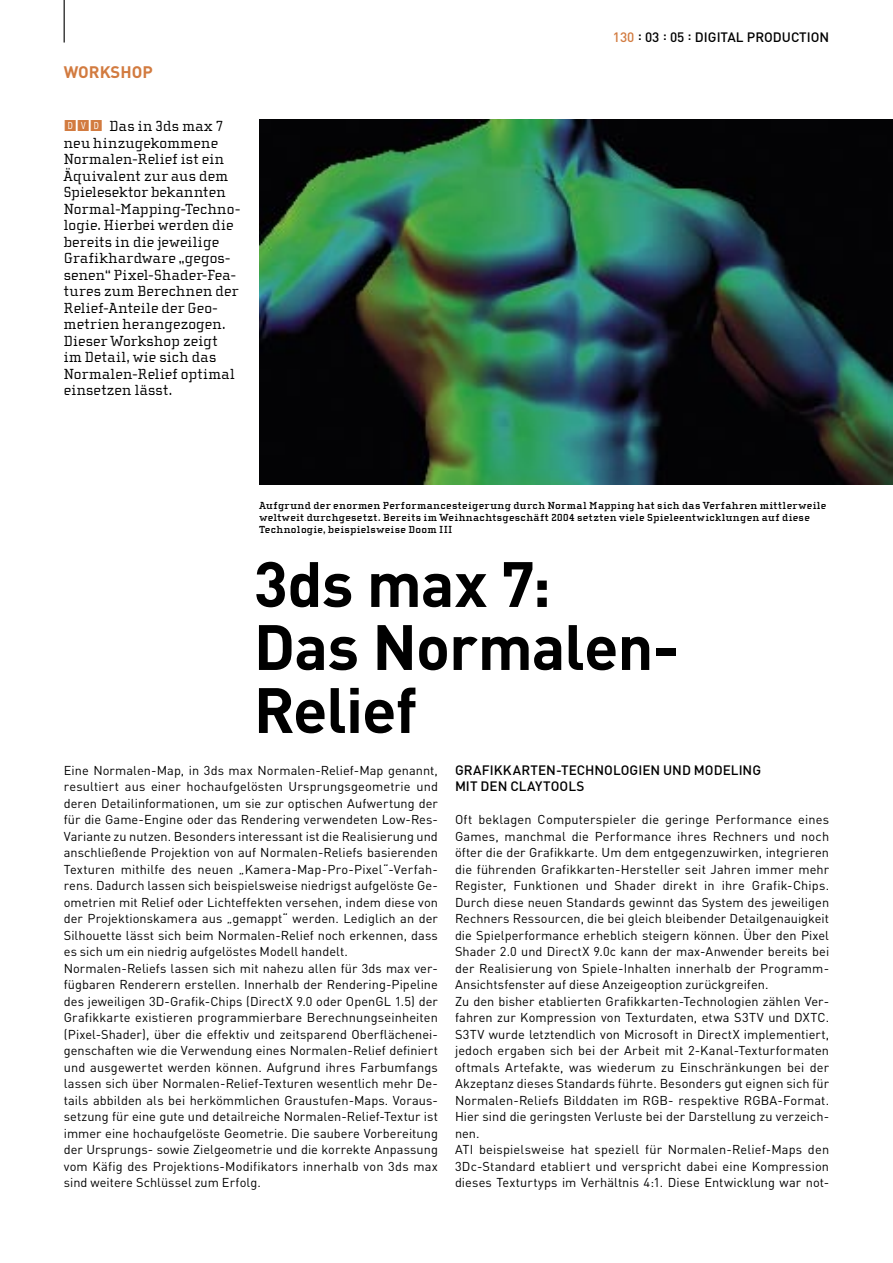
<style>
.page{position:relative;width:893px;height:1263px;background:#fff}
.page>*{position:absolute;margin:0;border:0;box-sizing:border-box;transform-origin:0 0}
._02b_Head_mittel{font:700 63px "DIN";letter-spacing:-.015em;color:#000}
.t1{font:700 16.5px "DIN";color:#d27b40}
._01b_Vorspann{font:15px/16.5px "Cholla Slab";letter-spacing:.02em;color:#000}
._01c_Zwischentitel{font:500 13.5px/16.5px "DIN";color:#000}
._01a_Fließtext{font:12.75px/16.5px "DIN";letter-spacing:.005em;color:#000;text-align:justify}
._01d_Bildunterschrift_schwarz{font:700 10.5px/12px "Cholla Slab";letter-spacing:.035em;color:#000}
.s1{font-family:"Square Frame Neg";color:#d27b40}
.s2{color:#d27b40}
</style>
<div class="page">
<img style="left:259px;top:119px;width:634px;height:365px">
<hr style="left:64px;top:0;width:1px;height:43px;background:#000">
<p class="t1" style="left:64px;top:61px;width:90px">WORKSHOP</p>
<p class="_01b_Vorspann" style="left:64px;top:118px;width:178px"><span class="s1">DVD</span> Das in 3ds max 7 neu hinzugekommene<br>Normalen-Relief ist ein<br>Äquivalent zur aus dem<br>Spielesektor bekannten<br>Normal-Mapping-Techno&shy;logie. Hierbei werden die bereits in die jeweilige<br>Grafikhardware „gegos&shy;senen“ Pixel-Shader-Fea&shy;tures zum Berechnen der<br>Relief-Anteile der Geo&shy;metrien herangezogen.<br>Dieser Workshop zeigt<br>im Detail, wie sich das<br>Normalen-Relief optimal einsetzen lässt.</p>
<p class="_01c_Zwischentitel" style="left:613px;top:29px;width:218px"><span class="s2">130</span> : 03 : 05 : DIGITAL PRODUCTION</p>
<p class="_01d_Bildunterschrift_schwarz" style="left:259px;top:499px;width:569px">Aufgrund der enormen Performancesteigerung durch Normal Mapping hat sich das Verfahren mittlerweile weltweit durchgesetzt. Bereits im Weihnachtsgeschäft 2004 setzten viele Spieleentwicklungen auf diese<br>Technologie, beispielsweise Doom III</p>
<p class="_02b_Head_mittel" style="left:254px;top:543px;width:299px">3ds max 7:</p>
<p class="_02b_Head_mittel" style="left:254px;top:606px;width:427px">Das Normalen-</p>
<p class="_02b_Head_mittel" style="left:254px;top:669px;width:165px">Relief</p>
<p class="_01c_Zwischentitel" style="left:455px;top:761px;width:308px">GRAFIKKARTEN-TECHNOLOGIEN UND MODELING<br>MIT DEN CLAYTOOLS</p>
<p class="_01a_Fließtext" style="left:455px;top:811px;width:376px">Oft beklagen Computerspieler die geringe Performance eines Games, manchmal die Performance ihres Rechners und noch öfter die der Grafikkarte. Um dem entgegenzuwirken, integrieren die führenden Grafikkarten-Hersteller seit Jahren immer mehr Register, Funktionen und Shader direkt in ihre Grafik-Chips.<br>Durch diese neuen Standards gewinnt das System des jeweiligen Rechners Ressourcen, die bei gleich bleibender Detailgenauigkeit die Spielperformance erheblich steigern können. Über den Pixel Shader 2.0 und DirectX 9.0c kann der max-Anwender bereits bei der Realisierung von Spiele-Inhalten innerhalb der Programm-Ansichtsfenster auf diese Anzeigeoption zurückgreifen.</p>
<p class="_01a_Fließtext" style="left:455px;top:993px;width:376px">Zu den bisher etablierten Grafikkarten-Technologien zählen Ver&shy;fahren zur Kompression von Texturdaten, etwa S3TV und DXTC.<br>S3TV wurde letztendlich von Microsoft in DirectX implementiert, jedoch ergaben sich bei der Arbeit mit 2-Kanal-Texturformaten oftmals Artefakte, was wiederum zu Einschränkungen bei der Akzeptanz dieses Standards führte. Besonders gut eignen sich für Normalen-Reliefs Bilddaten im RGB- respektive RGBA-Format.<br>Hier sind die geringsten Verluste bei der Darstellung zu verzeich&shy;nen.</p>
<p class="_01a_Fließtext" style="left:455px;top:1141px;width:376px">ATI beispielsweise hat speziell für Normalen-Relief-Maps den 3Dc-Standard etabliert und verspricht dabei eine Kompression dieses Texturtyps im Verhältnis 4:1. Diese Entwicklung war not-</p>
<p class="_01a_Fließtext" style="left:64px;top:762px;width:376px">Eine Normalen-Map, in 3ds max Normalen-Relief-Map genannt, resultiert aus einer hochaufgelösten Ursprungsgeometrie und deren Detailinformationen, um sie zur optischen Aufwertung der für die Game-Engine oder das Rendering verwendeten Low-Res-Variante zu nutzen. Besonders interessant ist die Realisierung und anschließende Projektion von auf Normalen-Reliefs basierenden Texturen mithilfe des neuen „Kamera-Map-Pro-Pixel“-Verfah&shy;rens. Dadurch lassen sich beispielsweise niedrigst aufgelöste Ge&shy;ometrien mit Relief oder Lichteffekten versehen, indem diese von der Projektionskamera aus „gemappt“ werden. Lediglich an der Silhouette lässt sich beim Normalen-Relief noch erkennen, dass es sich um ein niedrig aufgelöstes Modell handelt.</p>
<p class="_01a_Fließtext" style="left:64px;top:960px;width:376px">Normalen-Reliefs lassen sich mit nahezu allen für 3ds max ver&shy;fügbaren Renderern erstellen. Innerhalb der Rendering-Pipeline des jeweiligen 3D-Grafik-Chips (DirectX 9.0 oder OpenGL 1.5) der Grafikkarte existieren programmierbare Berechnungseinheiten (Pixel-Shader), über die effektiv und zeitsparend Oberflächenei&shy;genschaften wie die Verwendung eines Normalen-Relief definiert und ausgewertet werden können. Aufgrund ihres Farbumfangs lassen sich über Normalen-Relief-Texturen wesentlich mehr De&shy;tails abbilden als bei herkömmlichen Graustufen-Maps. Voraus&shy;setzung für eine gute und detailreiche Normalen-Relief-Textur ist immer eine hochaufgelöste Geometrie. Die saubere Vorbereitung der Ursprungs- sowie Zielgeometrie und die korrekte Anpassung vom Käfig des Projektions-Modifikators innerhalb von 3ds max sind weitere Schlüssel zum Erfolg.</p>
</div>
